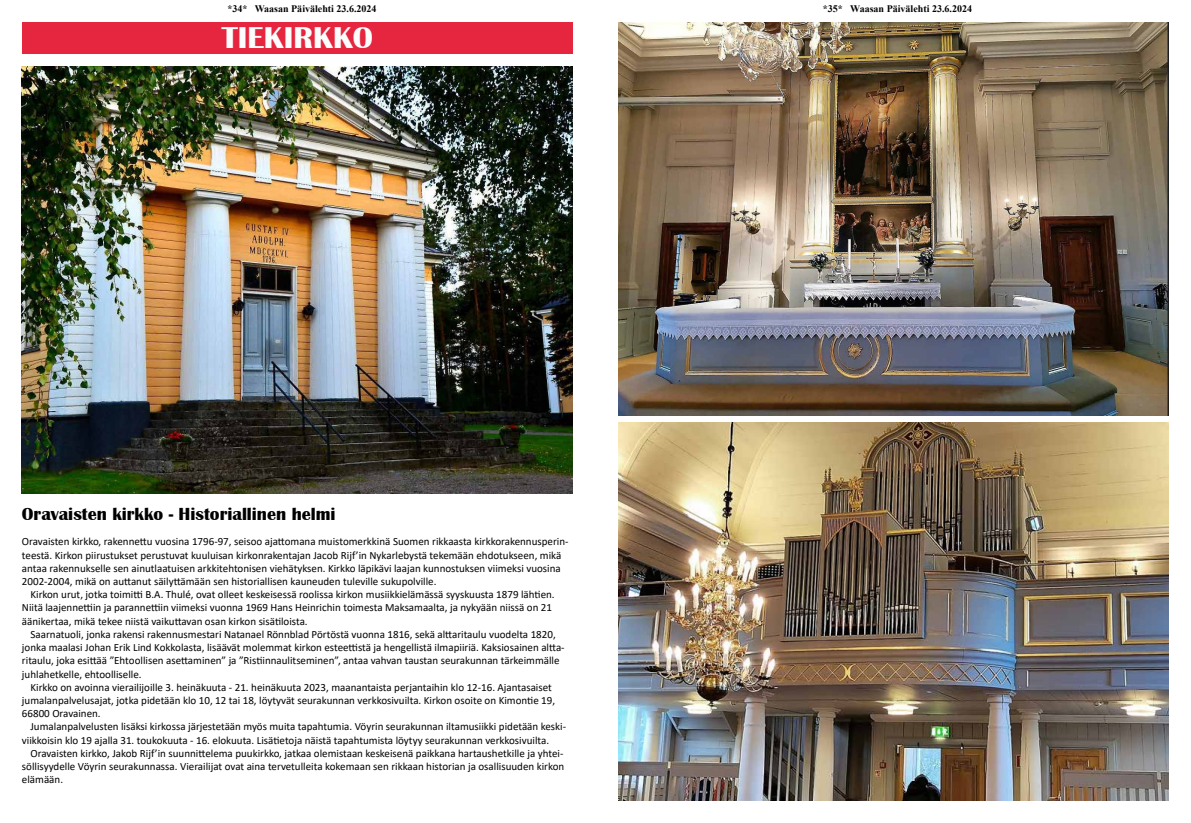
<style>
.page{position:relative;width:1191px;height:823px;background:#fff}
.page>*{position:absolute;margin:0;border:0;box-sizing:border-box;transform-origin:0 0}
.t1{font:700 31px "Britannic";color:#fbfdfc}
.t2{font:700 18px "Britannic";color:#000}
.t3{font:11px/13.2px "Calibri";color:#000}
.t4{font:700 10px "Times New Roman";color:#000}
</style>
<div class="page">
<img style="left:618px;top:23px;width:550px;height:392px">
<img style="left:618px;top:422px;width:550px;height:377px">
<div style="left:22px;top:23px;width:551px;height:31px;background:#e6263e"></div>
<img style="left:22px;top:66px;width:551px;height:427px">
<p class="t4" style="left:227px;top:2px;width:150px">*34* Waasan Päivälehti 23.6.2024</p>
<p class="t4" style="left:823px;top:2px;width:150px">*35* Waasan Päivälehti 23.6.2024</p>
<h1 class="t1" style="left:222px;top:20px;width:153px">TIEKIRKKO</h1>
<h2 class="t2" style="left:22px;top:503px;width:315px">Oravaisten kirkko - Historiallinen helmi</h2>
<p class="t3" style="left:22px;top:534px;width:548px">Oravaisten kirkko, rakennettu vuosina 1796-97, seisoo ajattomana muistomerkkinä Suomen rikkaasta kirkkorakennusperin&shy;teestä. Kirkon piirustukset perustuvat kuuluisan kirkonrakentajan Jacob Rijf’in Nykarlebystä tekemään ehdotukseen, mikä antaa rakennukselle sen ainutlaatuisen arkkitehtonisen viehätyksen. Kirkko läpikävi laajan kunnostuksen viimeksi vuosina 2002-2004, mikä on auttanut säilyttämään sen historiallisen kauneuden tuleville sukupolville.</p>
<p class="t3" style="left:22px;top:587px;width:534px;text-indent:9px">Kirkon urut, jotka toimitti B.A. Thulé, ovat olleet keskeisessä roolissa kirkon musiikkielämässä syyskuusta 1879 lähtien.<br>Niitä laajennettiin ja parannettiin viimeksi vuonna 1969 Hans Heinrichin toimesta Maksamaalta, ja nykyään niissä on 21 äänikertaa, mikä tekee niistä vaikuttavan osan kirkon sisätiloista.</p>
<p class="t3" style="left:22px;top:627px;width:544px;text-indent:9px">Saarnatuoli, jonka rakensi rakennusmestari Natanael Rönnblad Pörtöstä vuonna 1816, sekä alttaritaulu vuodelta 1820, jonka maalasi Johan Erik Lind Kokkolasta, lisäävät molemmat kirkon esteettistä ja hengellistä ilmapiiriä. Kaksiosainen altta&shy;ritaulu, joka esittää ”Ehtoollisen asettaminen” ja ”Ristiinnaulitseminen”, antaa vahvan taustan seurakunnan tärkeimmälle juhlahetkelle, ehtoolliselle.</p>
<p class="t3" style="left:22px;top:679px;width:535px;text-indent:9px">Kirkko on avoinna vierailijoille 3. heinäkuuta - 21. heinäkuuta 2023, maanantaista perjantaihin klo 12-16. Ajantasaiset jumalanpalvelusajat, jotka pidetään klo 10, 12 tai 18, löytyvät seurakunnan verkkosivuilta. Kirkon osoite on Kimontie 19,<br>66800 Oravainen.</p>
<p class="t3" style="left:22px;top:719px;width:545px;text-indent:9px">Jumalanpalvelusten lisäksi kirkossa järjestetään myös muita tapahtumia. Vöyrin seurakunnan iltamusiikki pidetään keski&shy;viikkoisin klo 19 ajalla 31. toukokuuta - 16. elokuuta. Lisätietoja näistä tapahtumista löytyy seurakunnan verkkosivuilta.</p>
<p class="t3" style="left:22px;top:745px;width:544px;text-align:justify;text-indent:9px">Oravaisten kirkko, Jakob Rijf’in suunnittelema puukirkko, jatkaa olemistaan keskeisenä paikkana hartaushetkille ja yhtei&shy;söllisyydelle Vöyrin seurakunnassa. Vierailijat ovat aina tervetulleita kokemaan sen rikkaan historian ja osallisuuden kirkon elämään.</p>
</div>
